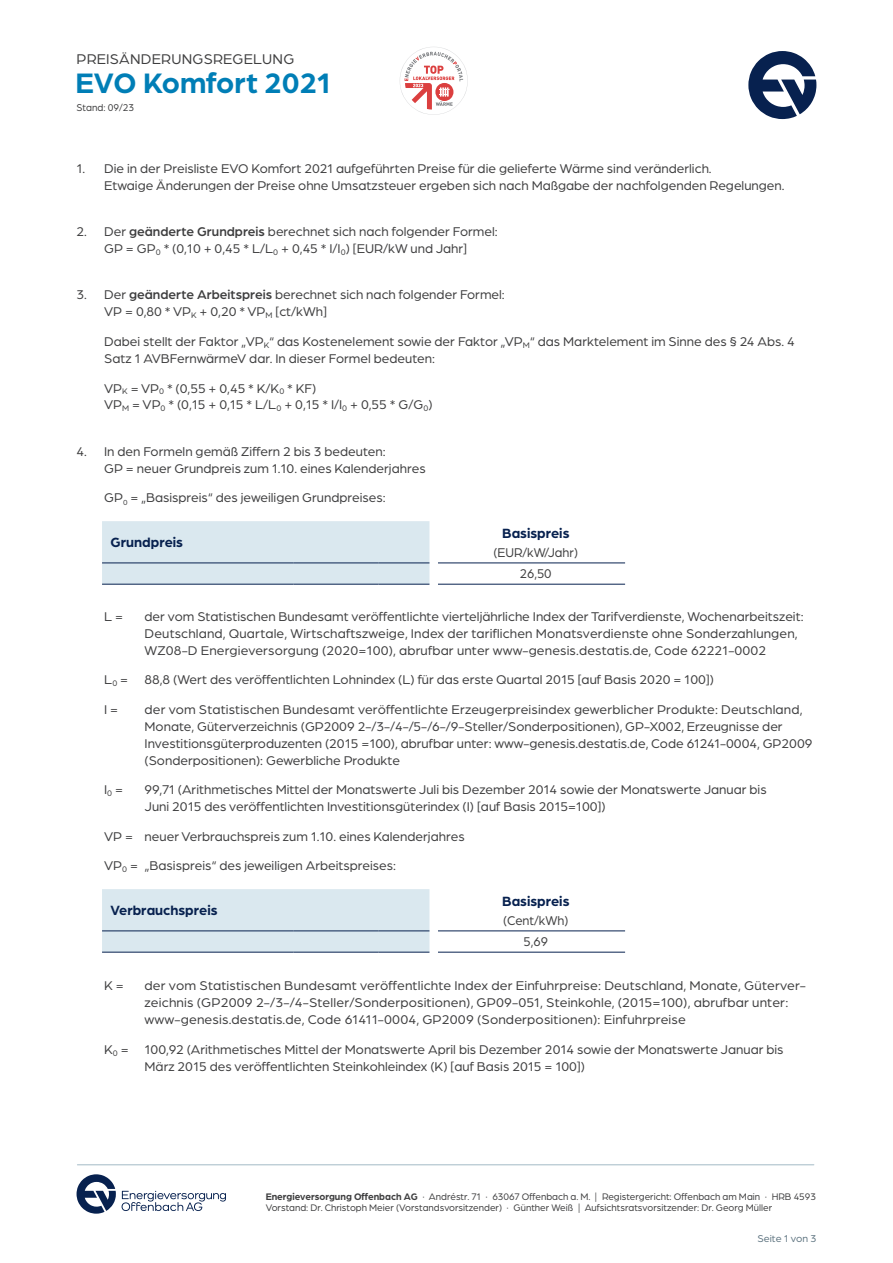
<style>
.page{position:relative;width:893px;height:1263px;background:#fff}
.page>*{position:absolute;margin:0;border:0;box-sizing:border-box;transform-origin:0 0}
.t1{font:700 30px "Arboria";color:#007eb6}
.t2{font:15px "Arboria";letter-spacing:.015em;color:#3e3e3f}
.t3{font:700 14.25px "Arboria";color:#07214f}
.t4{font:13.5px/16.8px "Arboria";color:#3e3e3f}
.t5{font:13.5px/21.5px "Arboria";color:#3e3e3f;text-align:center;scale:.95 1}
.t6{font:10.5px "Arboria";color:#3e3e3f;scale:.95 1}
.t7{font:10.5px "Arboria";color:#5e7480}
.t8{font:10.2px/11.1px "Arboria";color:#3e3e3f}
.s1{font-weight:500}
.s2{font-weight:700}
</style>
<div class="page">
<div style="left:102px;top:521px;width:327px;height:63px;background:#dae8ef"></div>
<hr style="left:102px;top:562px;width:191px;height:1px;background:#07214f">
<hr style="left:102px;top:584px;width:191px;height:1px;background:#07214f">
<hr style="left:293px;top:562px;width:85px;height:1px;background:#07214f">
<hr style="left:378px;top:562px;width:51px;height:1px;background:#07214f">
<hr style="left:293px;top:584px;width:85px;height:1px;background:#07214f">
<hr style="left:378px;top:584px;width:51px;height:1px;background:#07214f">
<hr style="left:438px;top:562px;width:187px;height:1px;background:#07214f">
<hr style="left:438px;top:584px;width:187px;height:1px;background:#07214f">
<div style="left:102px;top:889px;width:327px;height:63px;background:#dae8ef"></div>
<hr style="left:102px;top:930px;width:191px;height:1px;background:#07214f">
<hr style="left:102px;top:952px;width:191px;height:1px;background:#07214f">
<hr style="left:293px;top:930px;width:85px;height:1px;background:#07214f">
<hr style="left:378px;top:930px;width:51px;height:1px;background:#07214f">
<hr style="left:293px;top:952px;width:85px;height:1px;background:#07214f">
<hr style="left:378px;top:952px;width:51px;height:1px;background:#07214f">
<hr style="left:438px;top:930px;width:187px;height:1px;background:#07214f">
<hr style="left:438px;top:952px;width:187px;height:1px;background:#07214f">
<svg style="left:77px;top:1174px;width:39px;height:40px"></svg>
<svg style="left:122px;top:1191px;width:104px;height:20px"></svg>
<svg style="left:748px;top:51px;width:68px;height:68px"></svg>
<hr style="left:77px;top:1164px;width:737px;height:1px;background:#a3bac6">
<svg style="left:400px;top:47px;width:68px;height:68px"></svg>
<p class="t2" style="left:77px;top:49px;width:219px">PREISÄNDERUNGSREGELUNG</p>
<h1 class="t1" style="left:75px;top:62px;width:257px">EVO Komfort 2021</h1>
<p class="t6" style="left:77px;top:100px;width:62px">Stand: 09/23</p>
<p class="t4" style="left:104px;top:159px;width:682px;text-indent:-28px">1. Die in der Preisliste EVO Komfort 2021 aufgeführten Preise für die gelieferte Wärme sind veränderlich.<br>Etwaige Änderungen der Preise ohne Umsatzsteuer ergeben sich nach Maßgabe der nachfolgenden Regelungen.</p>
<p class="t4" style="left:77px;top:223px;width:423px;text-align:center">2. Der <span class="s1">geänderte Grundpreis</span> berechnet sich nach folgender Formel:<br>GP = GP<sub>0</sub> * (0,10 + 0,45 * L/L<sub>0</sub> + 0,45 * I/I<sub>0</sub>) [EUR/kW und Jahr]</p>
<p class="t4" style="left:104px;top:286px;width:402px;text-indent:-28px">3. Der <span class="s1">geänderte Arbeitspreis</span> berechnet sich nach folgender Formel:<br>VP = 0,80 * VP<sub>K</sub> + 0,20 * VP<sub>M</sub> [ct/kWh]</p>
<p class="t4" style="left:104px;top:332px;width:692px">Dabei stellt der Faktor „VP<sub>K</sub>“ das Kostenelement sowie der Faktor „VP<sub>M</sub>“ das Marktelement im Sinne des § 24 Abs. 4<br>Satz 1 AVBFernwärmeV dar. In dieser Formel bedeuten:</p>
<p class="t4" style="left:104px;top:379px;width:330px">VP<sub>K</sub> = VP<sub>0</sub> * (0,55 + 0,45 * K/K<sub>0</sub> * KF)<br>VP<sub>M</sub> = VP<sub>0</sub> * (0,15 + 0,15 * L/L<sub>0</sub> + 0,15 * I/I<sub>0</sub> + 0,55 * G/G<sub>0</sub>)</p>
<p class="t4" style="left:104px;top:442px;width:323px;text-indent:-28px">4. In den Formeln gemäß Ziffern 2 bis 3 bedeuten:<br>GP = neuer Grundpreis zum 1.10. eines Kalenderjahres</p>
<p class="t4" style="left:104px;top:489px;width:283px">GP<sub>0</sub> = „Basispreis“ des jeweiligen Grundpreises:</p>
<p class="t3" style="left:111px;top:533px;width:74px">Grundpreis</p>
<p class="t3" style="left:502px;top:524px;width:69px">Basispreis</p>
<p class="t5" style="left:494px;top:541px;width:90px">(EUR/kW/Jahr)<br>26,50</p>
<p class="t4" style="left:104px;top:607px;width:21px">L =</p>
<p class="t4" style="left:145px;top:607px;width:660px">der vom Statistischen Bundesamt veröffentlichte vierteljährliche Index der Tarifverdienste, Wochenarbeitszeit:<br>Deutschland, Quartale, Wirtschaftszweige, Index der tariflichen Monatsverdienste ohne Sonderzahlungen,<br>WZ08-D Energieversorgung (2020=100), abrufbar unter www-genesis.destatis.de, Code 62221-0002</p>
<p class="t4" style="left:104px;top:664px;width:611px;line-height:29.7px">L<sub>0</sub> = 88,8 (Wert des veröffentlichten Lohnindex (L) für das erste Quartal 2015 [auf Basis 2020 = 100])<br>I =</p>
<p class="t4" style="left:145px;top:700px;width:669px">der vom Statistischen Bundesamt veröffentlichte Erzeugerpreisindex gewerblicher Produkte: Deutschland, Monate, Güterverzeichnis (GP2009 2-/3-/4-/5-/6-/9-Steller/Sonderpositionen), GP-X002, Erzeugnisse der Investitionsgüterproduzenten (2015 =100), abrufbar unter: www-genesis.destatis.de, Code 61241-0004, GP2009 (Sonderpositionen): Gewerbliche Produkte</p>
<p class="t4" style="left:104px;top:781px;width:21px">I<sub>0</sub> =</p>
<p class="t4" style="left:145px;top:781px;width:624px">99,71 (Arithmetisches Mittel der Monatswerte Juli bis Dezember 2014 sowie der Monatswerte Januar bis<br>Juni 2015 des veröffentlichten Investitionsgüterindex (I) [auf Basis 2015=100])</p>
<p class="t4" style="left:104px;top:821px;width:362px;line-height:29.7px">VP = neuer Verbrauchspreis zum 1.10. eines Kalenderjahres<br>VP<sub>0</sub> = „Basispreis“ des jeweiligen Arbeitspreises:</p>
<p class="t3" style="left:111px;top:901px;width:108px">Verbrauchspreis</p>
<p class="t3" style="left:502px;top:892px;width:69px">Basispreis</p>
<p class="t5" style="left:503px;top:909px;width:70px">(Cent/kWh)<br>5,69</p>
<p class="t4" style="left:104px;top:977px;width:21px">K =</p>
<p class="t4" style="left:145px;top:977px;width:662px">der vom Statistischen Bundesamt veröffentlichte Index der Einfuhrpreise: Deutschland, Monate, Güterver&shy;zeichnis (GP2009 2-/3-/4-Steller/Sonderpositionen), GP09-051, Steinkohle, (2015=100), abrufbar unter: www-genesis.destatis.de, Code 61411-0004, GP2009 (Sonderpositionen): Einfuhrpreise</p>
<p class="t4" style="left:145px;top:1040px;width:640px;text-indent:-40px">K<sub>0</sub> = 100,92 (Arithmetisches Mittel der Monatswerte April bis Dezember 2014 sowie der Monatswerte Januar bis<br>März 2015 des veröffentlichten Steinkohleindex (K) [auf Basis 2015 = 100])</p>
<p class="t8" style="left:266px;top:1190px;width:552px"><span class="s2">Energieversorgung Offenbach AG</span> · Andréstr. 71 · 63067 Offenbach a. M. | Registergericht: Offenbach am Main · HRB 4593<br>Vorstand: Dr. Christoph Meier (Vorstandsvorsitzender) · Günther Weiß | Aufsichtsratsvorsitzender: Dr. Georg Müller</p>
<p class="t7" style="left:757px;top:1231px;width:60px">Seite 1 von 3</p>
</div>
